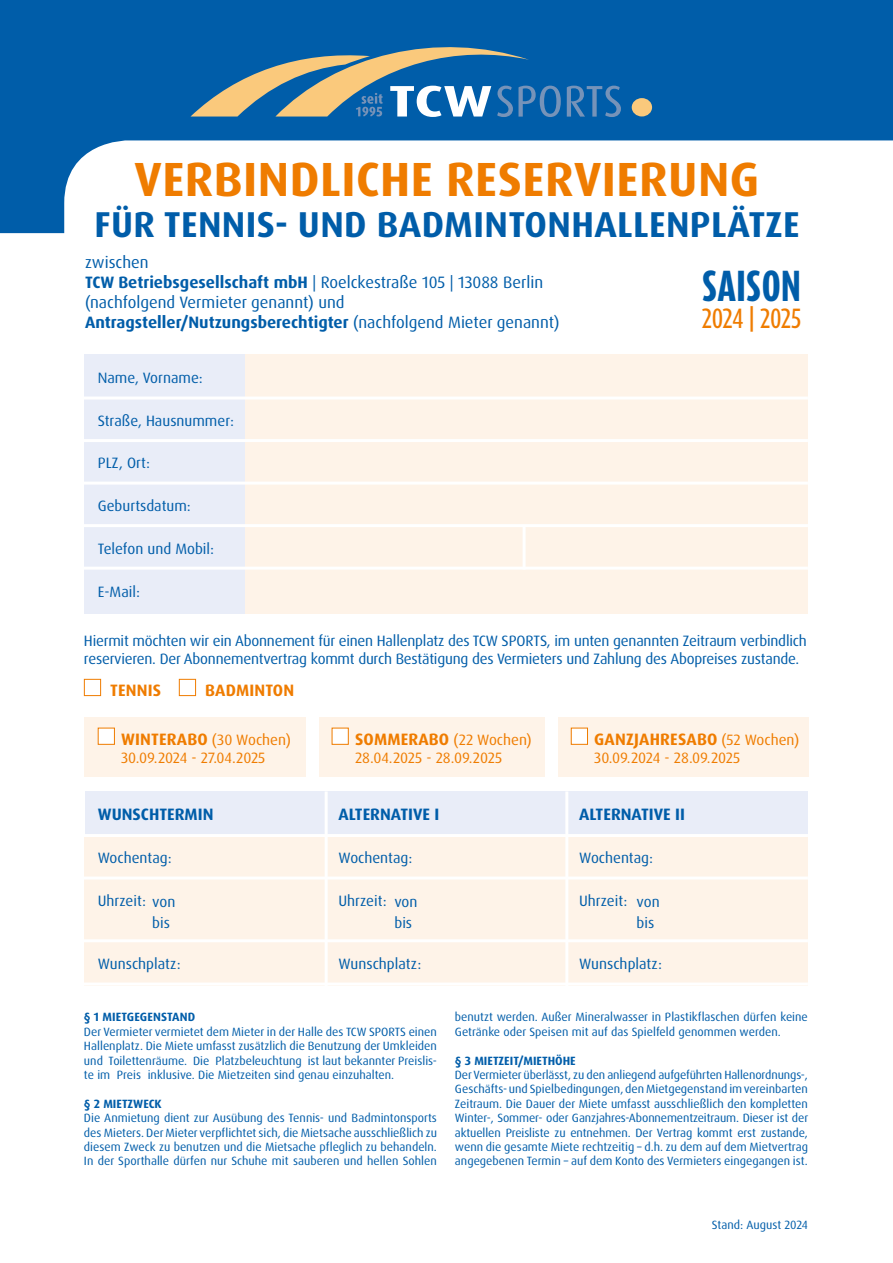
<style>
.page{position:relative;width:893px;height:1263px;background:#fff}
.page>*{position:absolute;margin:0;border:0;box-sizing:border-box;transform-origin:0 0}
.t1{font:700 48px "Dax Pro";letter-spacing:.01em;color:#ef7c00}
.t2{font:700 36px "Dax Pro";letter-spacing:.01em;color:#005da9}
.t3{font:800 36px "Dax Compact Pro";letter-spacing:.01em;color:#005da9}
.t4{font:500 22.95px "Dax Compact Pro";letter-spacing:-.025em;color:#ef7c00}
.t5{font:16.5px/19.8px "Dax Pro";color:#005da9}
.t6{font:700 16.5px "Dax Pro";letter-spacing:.01em;color:#ef7c00}
.t7{font:700 16.5px "Dax Pro";color:#005da9}
.t8{font:15px/21px "Dax Pro";letter-spacing:-.015em;color:#005da9}
.t9{font:15px/18px "Dax Pro";color:#ef7c00}
.t10{font:12px/14.4px "Dax Pro";color:#005da9;text-align:justify}
.t11{font:700 12px "Dax Pro";color:#005da9}
.s1{font-weight:700}
.s2{font-weight:700;font-size:16.5px}
.s3{font-weight:400;font-size:15px}
</style>
<div class="page">
<div style="left:84px;top:354px;width:222px;height:259px;background:#e9edf8"></div>
<div style="left:85px;top:791px;width:723px;height:46px;background:#e9edf8"></div>
<div style="left:84px;top:717px;width:221px;height:60px;background:#fef3e8"></div>
<div style="left:319px;top:717px;width:225px;height:60px;background:#fef3e8"></div>
<div style="left:558px;top:717px;width:251px;height:60px;background:#fef3e8"></div>
<div style="left:245px;top:354px;width:563px;height:259px;background:#fef3e8"></div>
<div style="left:84px;top:835px;width:724px;height:150px;background:#fef3e8"></div>
<svg style="left:0;top:0;width:893px;height:233px;fill:#005da9"></svg>
<svg style="left:567px;top:86px;width:54px;height:31px;background:#2d71af"></svg>
<div style="left:632px;top:98px;width:20px;height:18px;background:#fac97c;border-radius:50%"></div>
<svg style="left:190px;top:32px;width:371px;height:85px;background:#477ea3"></svg>
<div style="left:84px;top:679px;width:17px;height:17px;border:1px solid #ef7c00"></div>
<div style="left:179px;top:679px;width:17px;height:17px;border:1px solid #ef7c00"></div>
<hr style="left:84px;top:396px;width:724px;height:3px;background:#fff">
<hr style="left:84px;top:834px;width:724px;height:3px;background:#fff">
<hr style="left:84px;top:439px;width:724px;height:3px;background:#fff">
<hr style="left:84px;top:876px;width:724px;height:3px;background:#fff">
<hr style="left:84px;top:982px;width:724px;height:3px;background:#fff">
<hr style="left:84px;top:482px;width:724px;height:3px;background:#fff">
<hr style="left:84px;top:939px;width:724px;height:3px;background:#fff">
<hr style="left:84px;top:524px;width:724px;height:3px;background:#fff">
<hr style="left:84px;top:567px;width:724px;height:3px;background:#fff">
<hr style="left:523px;top:526px;width:3px;height:44px;background:#fff">
<hr style="left:325px;top:791px;width:3px;height:201px;background:#fff">
<hr style="left:565px;top:791px;width:3px;height:202px;background:#fff">
<div style="left:98px;top:728px;width:17px;height:17px;background:#fff;border:1px solid #ef7c00"></div>
<div style="left:332px;top:728px;width:17px;height:17px;background:#fff;border:1px solid #ef7c00"></div>
<div style="left:571px;top:728px;width:17px;height:17px;background:#fff;border:1px solid #ef7c00"></div>
<h1 class="t1" style="left:135px;top:148px;width:626px">VERBINDLICHE RESERVIERUNG</h1>
<h2 class="t2" style="left:94px;top:201px;width:707px">FÜR TENNIS- UND BADMINTONHALLENPLÄTZE</h2>
<h3 class="t5" style="left:85px;top:253px;width:476px">zwischen<br><span class="s1">TCW Betriebsgesellschaft mbH</span> | Roelckestraße 105 | 13088 Berlin (nachfolgend Vermieter genannt) und <span class="s1">Antragsteller/Nutzungsberechtigter</span> (nachfolgend Mieter genannt)</h3>
<h2 class="t3" style="left:702px;top:261px;width:100px">SAISON</h2>
<h3 class="t4" style="left:702px;top:304px;width:101px">2024 | 2025</h3>
<p class="t8" style="left:98px;top:367px;width:106px">Name, Vorname:</p>
<p class="t8" style="left:98px;top:410px;width:138px">Straße, Hausnummer:</p>
<p class="t8" style="left:98px;top:453px;width:54px">PLZ, Ort:</p>
<p class="t8" style="left:98px;top:495px;width:94px">Geburtsdatum:</p>
<p class="t8" style="left:98px;top:538px;width:118px">Telefon und Mobil:</p>
<p class="t8" style="left:98px;top:581px;width:44px">E-Mail:</p>
<p class="t8" style="left:84px;top:632px;width:724px;line-height:18px">Hiermit möchten wir ein Abonnement für einen Hallenplatz des TCW SPORTS, im unten genannten Zeitraum verbindlich reservieren. Der Abonnementvertrag kommt durch Bestätigung des Vermieters und Zahlung des Abopreises zustande.</p>
<h3 class="t6" style="left:110px;top:679px;width:52px">TENNIS</h3>
<h3 class="t6" style="left:205px;top:679px;width:91px">BADMINTON</h3>
<p class="t9" style="left:121px;top:730px;width:171px"><span class="s2">WINTERABO</span> (30 Wochen)<br>30.09.2024 - 27.04.2025</p>
<p class="t9" style="left:355px;top:730px;width:178px"><span class="s2">SOMMERABO</span> (22 Wochen)<br>28.04.2025 - 28.09.2025</p>
<h3 class="t6" style="left:594px;top:728px;width:206px">GANZJAHRESABO <span class="s3">(52 Wochen)</span></h3>
<p class="t9" style="left:594px;top:748px;width:148px">30.09.2024 - 28.09.2025</p>
<h3 class="t7" style="left:98px;top:804px;width:117px">WUNSCHTERMIN</h3>
<h3 class="t7" style="left:338px;top:804px;width:102px">ALTERNATIVE I</h3>
<h3 class="t7" style="left:579px;top:804px;width:107px">ALTERNATIVE II</h3>
<p class="t8" style="left:98px;top:847px;width:75px">Wochentag:</p>
<p class="t8" style="left:338px;top:847px;width:75px">Wochentag:</p>
<p class="t8" style="left:579px;top:847px;width:75px">Wochentag:</p>
<p class="t8" style="left:98px;top:890px;width:79px">Uhrzeit: von</p>
<p class="t8" style="left:338px;top:890px;width:50px">Uhrzeit:</p>
<p class="t8" style="left:579px;top:890px;width:50px">Uhrzeit:</p>
<p class="t8" style="left:394px;top:892px;width:25px">von bis</p>
<p class="t8" style="left:637px;top:892px;width:25px">von bis</p>
<p class="t8" style="left:152px;top:913px;width:19px">bis</p>
<p class="t8" style="left:98px;top:953px;width:84px">Wunschplatz:</p>
<p class="t8" style="left:338px;top:953px;width:84px">Wunschplatz:</p>
<p class="t8" style="left:579px;top:953px;width:84px">Wunschplatz:</p>
<p class="t11" style="left:84px;top:1009px;width:113px">§ 1 MIETGEGENSTAND</p>
<p class="t10" style="left:84px;top:1024px;width:354px">Der Vermieter vermietet dem Mieter in der Halle des TCW SPORTS einen Hallenplatz. Die Miete umfasst zusätzlich die Benutzung der Umkleiden und Toilettenräume. Die Platzbeleuchtung ist laut bekannter Preislis&shy;te im Preis inklusive. Die Mietzeiten sind genau einzuhalten.</p>
<p class="t11" style="left:84px;top:1096px;width:79px">§ 2 MIETZWECK</p>
<p class="t10" style="left:84px;top:1111px;width:354px">Die Anmietung dient zur Ausübung des Tennis- und Badmintonsports des Mieters. Der Mieter verpflichtet sich, die Mietsache ausschließlich zu diesem Zweck zu benutzen und die Mietsache pfleglich zu behandeln.<br>In der Sporthalle dürfen nur Schuhe mit sauberen und hellen Sohlen</p>
<p class="t10" style="left:455px;top:1010px;width:354px">benutzt werden. Außer Mineralwasser in Plastikflaschen dürfen keine<br>Getränke oder Speisen mit auf das Spielfeld genommen werden.</p>
<p class="t11" style="left:455px;top:1053px;width:122px">§ 3 MIETZEIT/MIETHÖHE</p>
<p class="t10" style="left:455px;top:1068px;width:355px">Der Vermieter überlässt, zu den anliegend aufgeführten Hallenordnungs-, Geschäfts- und Spielbedingungen, den Mietgegenstand im vereinbarten Zeitraum. Die Dauer der Miete umfasst ausschließlich den kompletten Winter-, Sommer- oder Ganzjahres-Abonnementzeitraum. Dieser ist der aktuellen Preisliste zu entnehmen. Der Vertrag kommt erst zustande, wenn die gesamte Miete rechtzeitig – d.h. zu dem auf dem Mietvertrag angegebenen Termin – auf dem Konto des Vermieters eingegangen ist.</p>
<p class="t10" style="left:712px;top:1217px;width:97px">Stand: August 2024</p>
</div>
